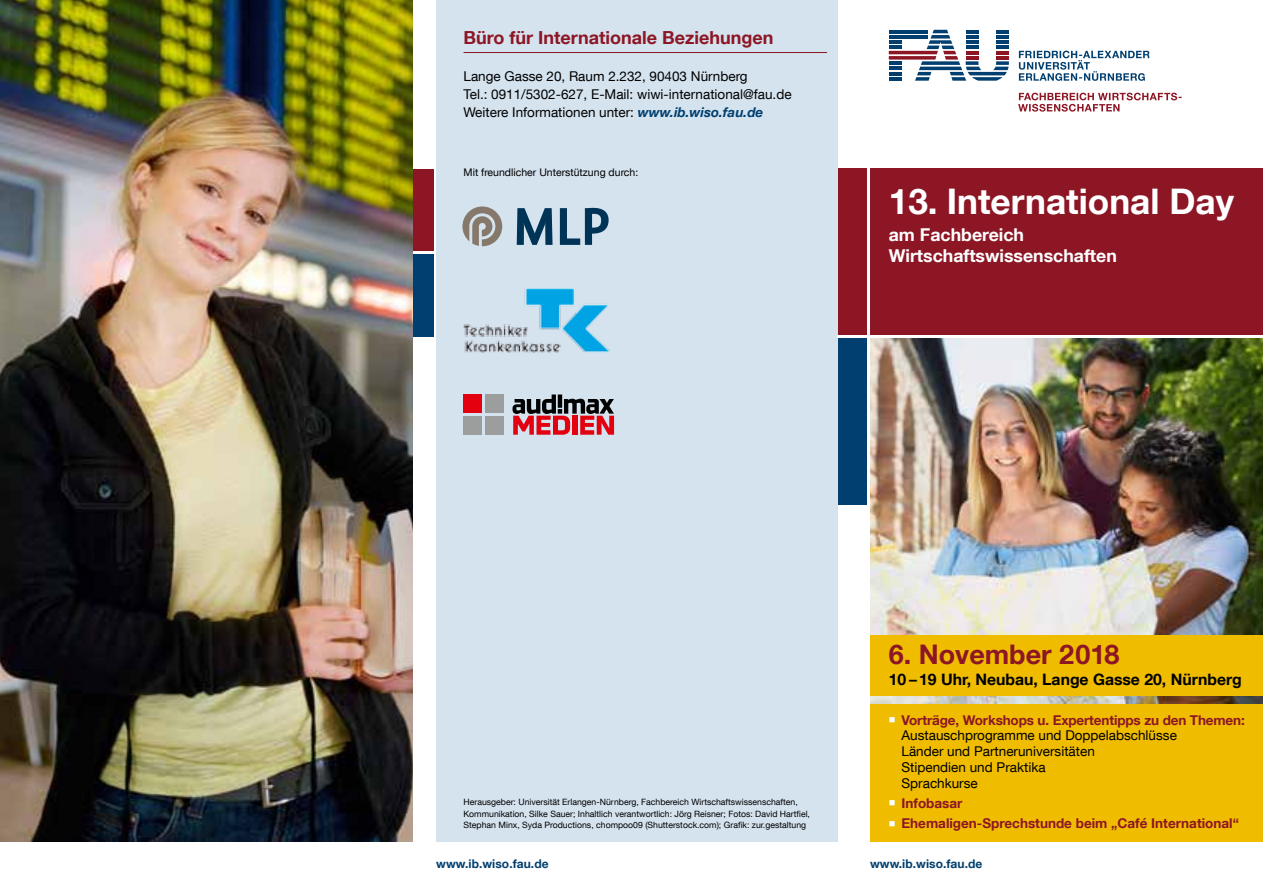
<style>
.page{position:relative;width:1263px;height:893px;background:#fff}
.page>*{position:absolute;margin:0;border:0;box-sizing:border-box;transform-origin:0 0}
.t1{font:700 35.25px "Helvetica Neue LT Com";color:#fff}
.t2{font:700 27px "Helvetica Neue LT Com";color:#8d1625}
.t3{font:700 18px "Helvetica Neue LT Com";color:#8d1625}
.t4{font:700 17.7px/21px "Helvetica Neue LT Com";color:#fff}
.t5{font:700 15.75px "Helvetica Neue LT Com";color:#000}
.t6{font:13.5px/15.8px "Helvetica Neue LT Com";color:#000}
.t7{font:700 13.5px "Helvetica Neue LT Com";color:#8d1625}
.t8{font:700 12px "Helvetica Neue LT Com";letter-spacing:.005em;color:#003f6f}
.t9{font:10.5px "Helvetica Neue LT Com";color:#000}
.t10{font:8.7px/11.2px "Helvetica Neue LT Com";color:#000}
.s1{font-weight:700;font-style:italic;color:#003f6f}
.s2{color:#fff}
.s3{font-weight:700;color:#8d1625}
</style>
<div class="page">
<img style="left:870px;top:338px;width:393px;height:366px">
<div style="left:436px;top:0;width:402px;height:842px;background:#d5e3ef"></div>
<div style="left:412px;top:169px;width:22px;height:84px;background:#8d1625"></div>
<div style="left:412px;top:253px;width:22px;height:84px;background:#003f6f"></div>
<hr style="left:50px;top:251px;width:384px;height:3px;background:#fff">
<img style="left:0;top:0;width:412px;height:842px">
<div style="left:870px;top:168px;width:393px;height:169px;background:#8d1625"></div>
<div style="left:838px;top:337px;width:29px;height:168px;background:#003f6f"></div>
<div style="left:838px;top:168px;width:29px;height:169px;background:#8d1625"></div>
<hr style="left:838px;top:335px;width:425px;height:3px;background:#fff">
<svg style="left:1018px;top:93px;width:163px;height:19px"></svg>
<svg style="left:1019px;top:51px;width:130px;height:30px"></svg>
<svg style="left:889px;top:30px;width:120px;height:51px"></svg>
<hr style="left:463px;top:52px;width:364px;height:1px;background:#8d1625">
<img style="left:463px;top:288px;width:147px;height:65px">
<svg style="left:462px;top:206px;width:40px;height:40px"></svg>
<svg style="left:560px;top:208px;width:49px;height:37px"></svg>
<svg style="left:517px;top:208px;width:35px;height:37px"></svg>
<div style="left:463px;top:394px;width:19px;height:19px;background:#e3000f"></div>
<svg style="left:512px;top:394px;width:102px;height:41px"></svg>
<hr style="left:558px;top:394px;width:4px;height:14px;background:#000">
<div style="left:463px;top:416px;width:19px;height:19px;background:#9c9d9d"></div>
<div style="left:485px;top:394px;width:19px;height:19px;background:#9c9d9d"></div>
<div style="left:485px;top:416px;width:19px;height:19px;background:#9c9d9d"></div>
<div style="left:870px;top:704px;width:393px;height:138px;background:#efbc00"></div>
<div style="left:870px;top:635px;width:393px;height:60px;background:#efbc00"></div>
<h3 class="t3" style="left:463px;top:26px;width:311px">Büro für Internationale Beziehungen</h3>
<p class="t6" style="left:463px;top:67px;width:330px;line-height:18px">Lange Gasse 20, Raum 2.232, 90403 Nürnberg<br>Tel.: 0911/5302-627, E-Mail: wiwi-international@fau.de<br>Weitere Informationen unter: <span class="s1">www.ib.wiso.fau.de</span></p>
<p class="t9" style="left:463px;top:166px;width:176px">Mit freundlicher Unterstützung durch:</p>
<h1 class="t1" style="left:889px;top:179px;width:347px">13. International Day</h1>
<h3 class="t4" style="left:889px;top:224px;width:230px">am Fachbereich<br>Wirtschaftswissenschaften</h3>
<p class="t10" style="left:463px;top:796px;width:348px">Herausgeber: Universität Erlangen-Nürnberg, Fachbereich Wirtschaftswissenschaften,<br>Kommunikation, Silke Sauer; Inhaltlich verantwortlich: Jörg Reisner; Fotos: David Hartfiel,<br>Stephan Minx, Syda Productions, chompoo09 (Shutterstock.com); Grafik: zur.gestaltung</p>
<h2 class="t2" style="left:889px;top:637px;width:232px">6. November 2018</h2>
<p class="t5" style="left:889px;top:670px;width:355px">10 – 19 Uhr, Neubau, Lange Gasse 20, Nürnberg</p>
<p class="t6" style="left:901px;top:712px;width:345px;text-indent:-13px"><span class="s2">■</span> <span class="s3">Vorträge, Workshops u. Expertentipps zu den Themen:<br></span>Austauschprogramme und Doppelabschlüsse<br>Länder und Partneruniversitäten<br>Stipendien und Praktika<br>Sprachkurse</p>
<p class="t7" style="left:889px;top:795px;width:75px"><span class="s2">■</span> Infobasar</p>
<p class="t7" style="left:889px;top:815px;width:352px"><span class="s2">■</span> Ehemaligen-Sprechstunde beim „Café International“</p>
<p class="t8" style="left:436px;top:856px;width:114px">www.ib.wiso.fau.de</p>
<p class="t8" style="left:870px;top:856px;width:114px">www.ib.wiso.fau.de</p>
</div>
